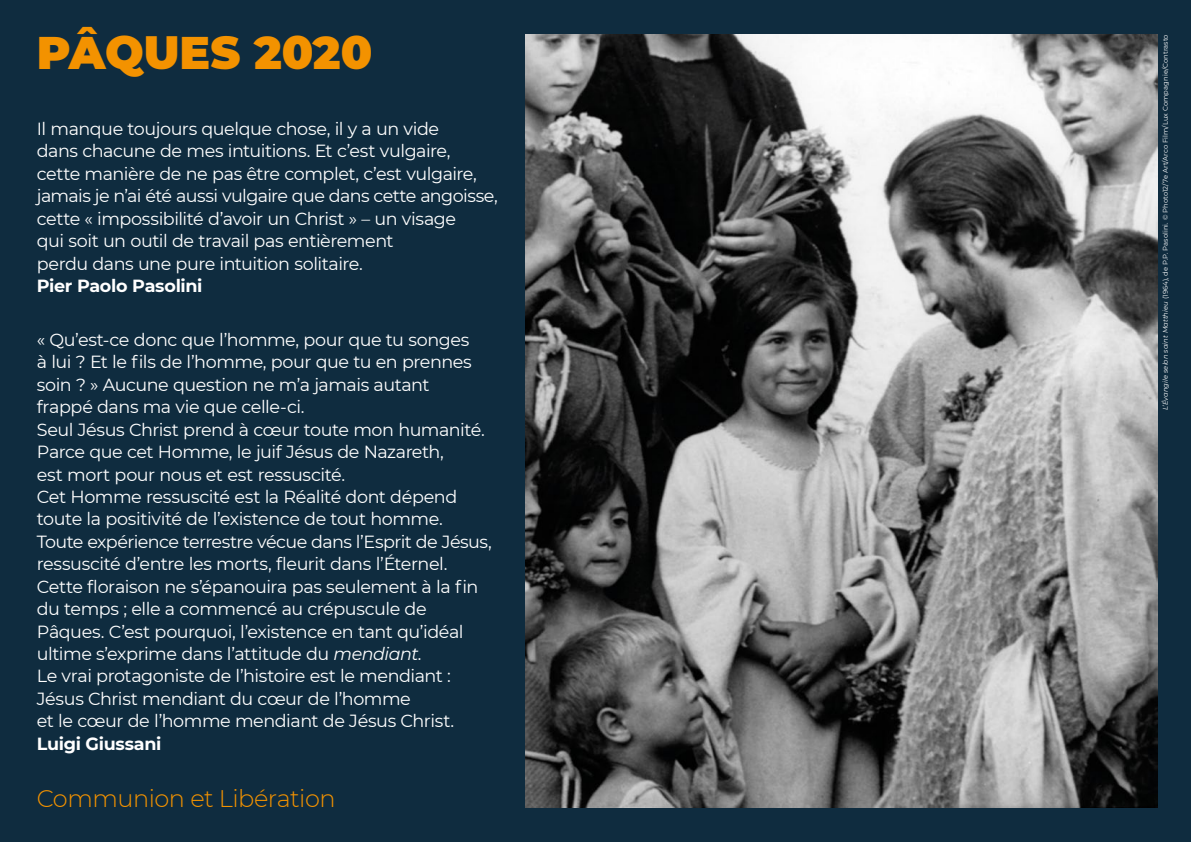
<style>
.page{position:relative;width:1191px;height:842px;background:#0f2c3f}
.page>*{position:absolute;margin:0;border:0;box-sizing:border-box;transform-origin:0 0}
.t1{font:900 45.6px "Montserrat";color:#f39200}
.t2{font:300 24px "Montserrat";letter-spacing:-.02em;color:#f39200}
.t3{font:17.5px/22.4px "Montserrat";letter-spacing:-.025em;color:#fff}
.t4{font:700 17.5px "Montserrat";letter-spacing:-.02em;color:#fff}
.t5{font:6.8px "Montserrat";letter-spacing:.01em;color:#fff}
.s1{font-style:italic}
</style>
<div class="page">
<img style="left:525px;top:34px;width:632px;height:774px">
<h1 class="t1" style="left:37px;top:19px;width:337px">PÂQUES 2020</h1>
<p class="t3" style="left:37px;top:117px;width:462px">Il manque toujours quelque chose, il y a un vide<br>dans chacune de mes intuitions. Et c’est vulgaire, cette manière de ne pas être complet, c’est vulgaire, jamais je n’ai été aussi vulgaire que dans cette angoisse, cette « impossibilité d’avoir un Christ » – un visage<br>qui soit un outil de travail pas entièrement<br>perdu dans une pure intuition solitaire.</p>
<p class="t4" style="left:37px;top:273px;width:167px">Pier Paolo Pasolini</p>
<p class="t3" style="left:37px;top:328px;width:456px">« Qu’est-ce donc que l’homme, pour que tu songes<br>à lui ? Et le fils de l’homme, pour que tu en prennes soin ? » Aucune question ne m’a jamais autant<br>frappé dans ma vie que celle-ci.<br>Seul Jésus Christ prend à cœur toute mon humanité.<br>Parce que cet Homme, le juif Jésus de Nazareth,<br>est mort pour nous et est ressuscité.<br>Cet Homme ressuscité est la Réalité dont dépend toute la positivité de l’existence de tout homme.<br>Toute expérience terrestre vécue dans l’Esprit de Jésus, ressuscité d’entre les morts, fleurit dans l’Éternel.<br>Cette floraison ne s’épanouira pas seulement à la fin du temps ; elle a commencé au crépuscule de Pâques. C’est pourquoi, l’existence en tant qu’idéal ultime s’exprime dans l’attitude du <span class="s1">mendiant.<br></span>Le vrai protagoniste de l’histoire est le mendiant :<br>Jésus Christ mendiant du cœur de l’homme<br>et le cœur de l’homme mendiant de Jésus Christ.</p>
<p class="t4" style="left:37px;top:731px;width:126px">Luigi Giussani</p>
<h2 class="t2" style="left:37px;top:782px;width:300px">Communion et Libération</h2>
<p class="t5" style="left:1160px;top:410px;width:378px;rotate:-90deg"><span class="s1">L’Évangile selon saint Matthieu</span> (1964), de P.P. Pasolini. © Photo12/7e Art/Arco Film/Lux Compagnie/Contrasto</p>
</div>
